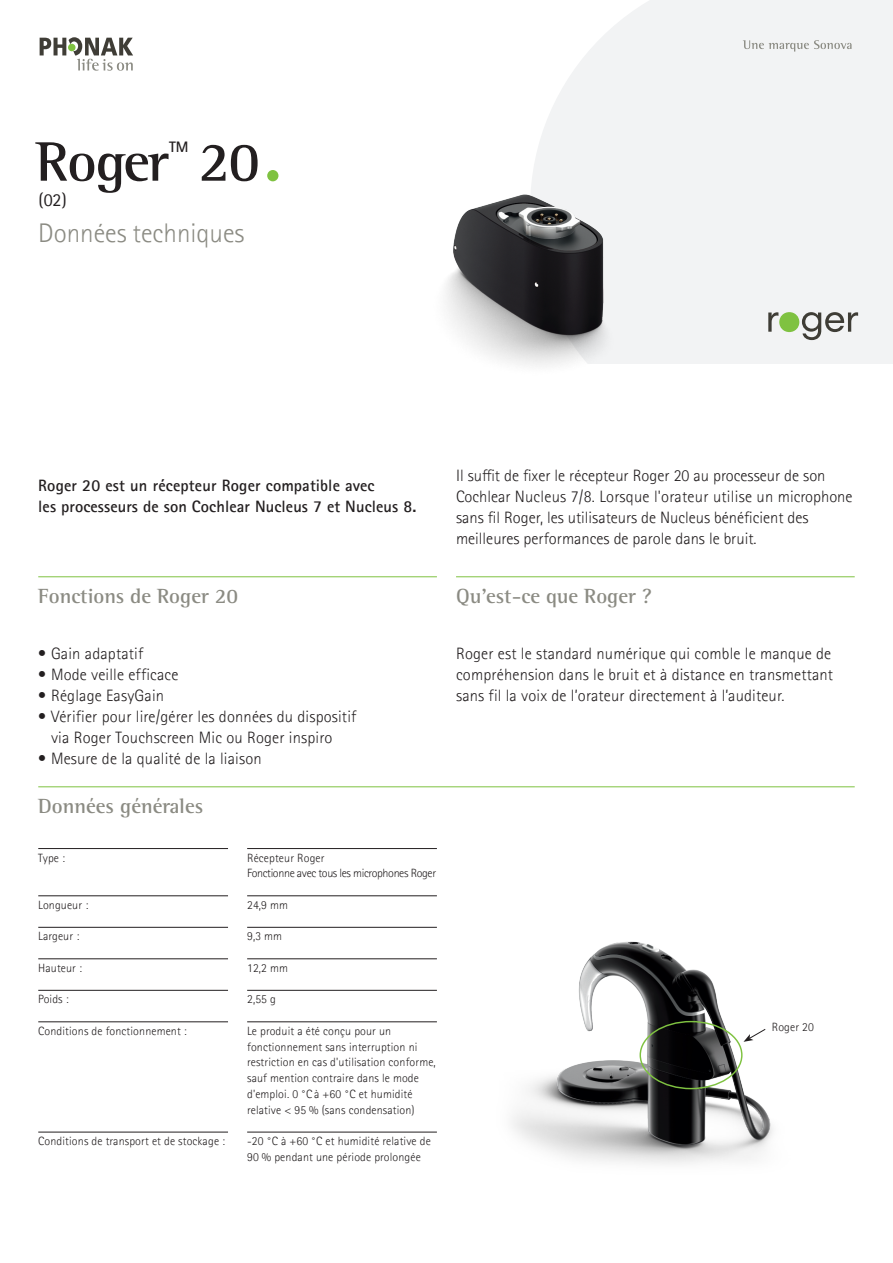
<style>
.page{position:relative;width:893px;height:1263px;background:#fff}
.page>*{position:absolute;margin:0;border:0;box-sizing:border-box;transform-origin:0 0}
.PHO_Productlead_18pt{font:700 57px "Rotis Semifor Phonak";letter-spacing:-.025em;color:#231f20}
.PHO_Productlead_18pt-2{font:300 27px "Rotis Sansfor Phonak";color:#8b8b83}
.PHO_Subtitle1_14pt_L{font:700 21px "Rotis Semifor Phonak";color:#8b8b83}
.PHO_Caption_8pt_Blac{font:18px "Rotis Sansfor Phonak";color:#231f20}
.PHO_Bodycopy_11pt_Bl{font:300 16.5px/21px "Rotis Sansfor Phonak";letter-spacing:.01em;color:#231f20}
.PHO_Bodycopy_11pt_Bl-2{font:700 16.5px/21px "Rotis Sansfor Phonak";letter-spacing:.005em;color:#231f20}
.PHO_Productlead_18pt-3{font:700 15.15px "Rotis Sansfor Phonak";color:#231f20}
.PHO_Tab_Line_above_8{font:300 12px/15.8px "Rotis Sansfor Phonak";letter-spacing:.01em;color:#231f20}
.PHO_Tab_Line_above_8-2{font:300 12px/15.8px "Rotis Sansfor Phonak";letter-spacing:-.03em;color:#231f20}
</style>
<div class="page">
<div style="left:570px;top:0;width:323px;height:364px;background:#f2f3f4"></div>
<svg style="left:802px;top:312px;width:56px;height:28px"></svg>
<svg style="left:768px;top:312px;width:10px;height:20px"></svg>
<div style="left:779px;top:312px;width:20px;height:20px;background:#7fc241;border-radius:50%"></div>
<svg style="left:40px;top:37px;width:93px;height:34px"></svg>
<img style="left:446px;top:76px;width:313px;height:290px">
<div style="left:267px;top:170px;width:11px;height:11px;background:#7fc241;border-radius:50%"></div>
<hr style="left:38px;top:576px;width:399px;height:1px;background:#7fc241">
<hr style="left:456px;top:576px;width:399px;height:1px;background:#7fc241">
<img style="left:512px;top:941px;width:261px;height:223px">
<hr style="left:38px;top:848px;width:190px;height:1px;background:#231f20">
<hr style="left:38px;top:895px;width:190px;height:1px;background:#231f20">
<hr style="left:38px;top:927px;width:190px;height:1px;background:#231f20">
<hr style="left:38px;top:958px;width:190px;height:1px;background:#231f20">
<hr style="left:38px;top:990px;width:190px;height:1px;background:#231f20">
<hr style="left:38px;top:1021px;width:190px;height:1px;background:#231f20">
<hr style="left:38px;top:1132px;width:190px;height:1px;background:#231f20">
<hr style="left:247px;top:848px;width:190px;height:1px;background:#231f20">
<hr style="left:247px;top:895px;width:190px;height:1px;background:#231f20">
<hr style="left:247px;top:927px;width:190px;height:1px;background:#231f20">
<hr style="left:247px;top:958px;width:190px;height:1px;background:#231f20">
<hr style="left:247px;top:990px;width:190px;height:1px;background:#231f20">
<hr style="left:247px;top:1021px;width:190px;height:1px;background:#231f20">
<hr style="left:247px;top:1132px;width:190px;height:1px;background:#231f20">
<hr style="left:38px;top:786px;width:817px;height:1px;background:#7fc241">
<div style="left:639px;top:1021px;width:103px;height:68px;border:1px solid #7fc241;border-radius:50%"></div>
<svg style="left:743px;top:1028px;width:23px;height:14px"></svg>
<svg style="left:743px;top:40px;width:108px;height:12px"></svg>
<p class="PHO_Productlead_18pt" style="left:36px;top:127px;width:135px">Roger</p>
<p class="PHO_Productlead_18pt-3" style="left:169px;top:138px;width:21px">TM</p>
<p class="PHO_Productlead_18pt" style="left:198px;top:127px;width:63px">20</p>
<p class="PHO_Caption_8pt_Blac" style="left:38px;top:190px;width:30px">(02)</p>
<p class="PHO_Productlead_18pt-2" style="left:38px;top:217px;width:208px">Données techniques</p>
<p class="PHO_Bodycopy_11pt_Bl-2" style="left:38px;top:474px;width:380px">Roger 20 est un récepteur Roger compatible avec<br>les processeurs de son Cochlear Nucleus 7 et Nucleus 8.</p>
<p class="PHO_Bodycopy_11pt_Bl" style="left:456px;top:465px;width:398px">Il suffit de fixer le récepteur Roger 20 au processeur de son Cochlear Nucleus 7/8. Lorsque l'orateur utilise un microphone sans fil Roger, les utilisateurs de Nucleus bénéficient des meilleures performances de parole dans le bruit.</p>
<p class="PHO_Subtitle1_14pt_L" style="left:38px;top:583px;width:201px">Fonctions de Roger 20</p>
<p class="PHO_Bodycopy_11pt_Bl" style="left:38px;top:643px;width:107px">• Gain adaptatif</p>
<p class="PHO_Bodycopy_11pt_Bl" style="left:38px;top:664px;width:142px">• Mode veille efficace</p>
<p class="PHO_Bodycopy_11pt_Bl" style="left:38px;top:685px;width:127px">• Réglage EasyGain</p>
<p class="PHO_Bodycopy_11pt_Bl" style="left:51px;top:706px;width:307px;text-indent:-13px">• Vérifier pour lire/gérer les données du dispositif via Roger Touchscreen Mic ou Roger inspiro</p>
<p class="PHO_Bodycopy_11pt_Bl" style="left:38px;top:748px;width:225px">• Mesure de la qualité de la liaison</p>
<p class="PHO_Subtitle1_14pt_L" style="left:38px;top:793px;width:167px">Données générales</p>
<p class="PHO_Tab_Line_above_8" style="left:38px;top:850px;width:28px">Type :</p>
<p class="PHO_Tab_Line_above_8" style="left:38px;top:897px;width:51px">Longueur :</p>
<p class="PHO_Tab_Line_above_8" style="left:38px;top:928px;width:42px">Largeur :</p>
<p class="PHO_Tab_Line_above_8" style="left:38px;top:960px;width:45px">Hauteur :</p>
<p class="PHO_Tab_Line_above_8" style="left:38px;top:991px;width:32px">Poids :</p>
<p class="PHO_Tab_Line_above_8" style="left:38px;top:1023px;width:150px">Conditions de fonctionnement :</p>
<p class="PHO_Tab_Line_above_8" style="left:38px;top:1133px;width:188px">Conditions de transport et de stockage :</p>
<p class="PHO_Tab_Line_above_8-2" style="left:247px;top:850px;width:190px">Récepteur Roger<br>Fonctionne avec tous les microphones Roger</p>
<p class="PHO_Tab_Line_above_8" style="left:247px;top:897px;width:42px">24,9 mm</p>
<p class="PHO_Tab_Line_above_8" style="left:247px;top:928px;width:37px">9,3 mm</p>
<p class="PHO_Tab_Line_above_8" style="left:247px;top:960px;width:42px">12,2 mm</p>
<p class="PHO_Tab_Line_above_8" style="left:247px;top:991px;width:30px">2,55 g</p>
<p class="PHO_Tab_Line_above_8" style="left:247px;top:1023px;width:190px">Le produit a été conçu pour un fonctionnement sans interruption ni restriction en cas d'utilisation conforme, sauf mention contraire dans le mode d'emploi. 0 °C à +60 °C et humidité relative &lt; 95 % (sans condensation)</p>
<p class="PHO_Tab_Line_above_8" style="left:247px;top:1133px;width:185px">-20 °C à +60 °C et humidité relative de<br>90 % pendant une période prolongée</p>
<p class="PHO_Subtitle1_14pt_L" style="left:456px;top:583px;width:197px">Qu’est-ce que Roger ?</p>
<p class="PHO_Bodycopy_11pt_Bl" style="left:456px;top:643px;width:379px;text-align:justify">Roger est le standard numérique qui comble le manque de compréhension dans le bruit et à distance en transmettant sans fil la voix de l’orateur directement à l’auditeur.</p>
<p class="PHO_Tab_Line_above_8" style="left:772px;top:1019px;width:44px">Roger 20</p>
</div>
